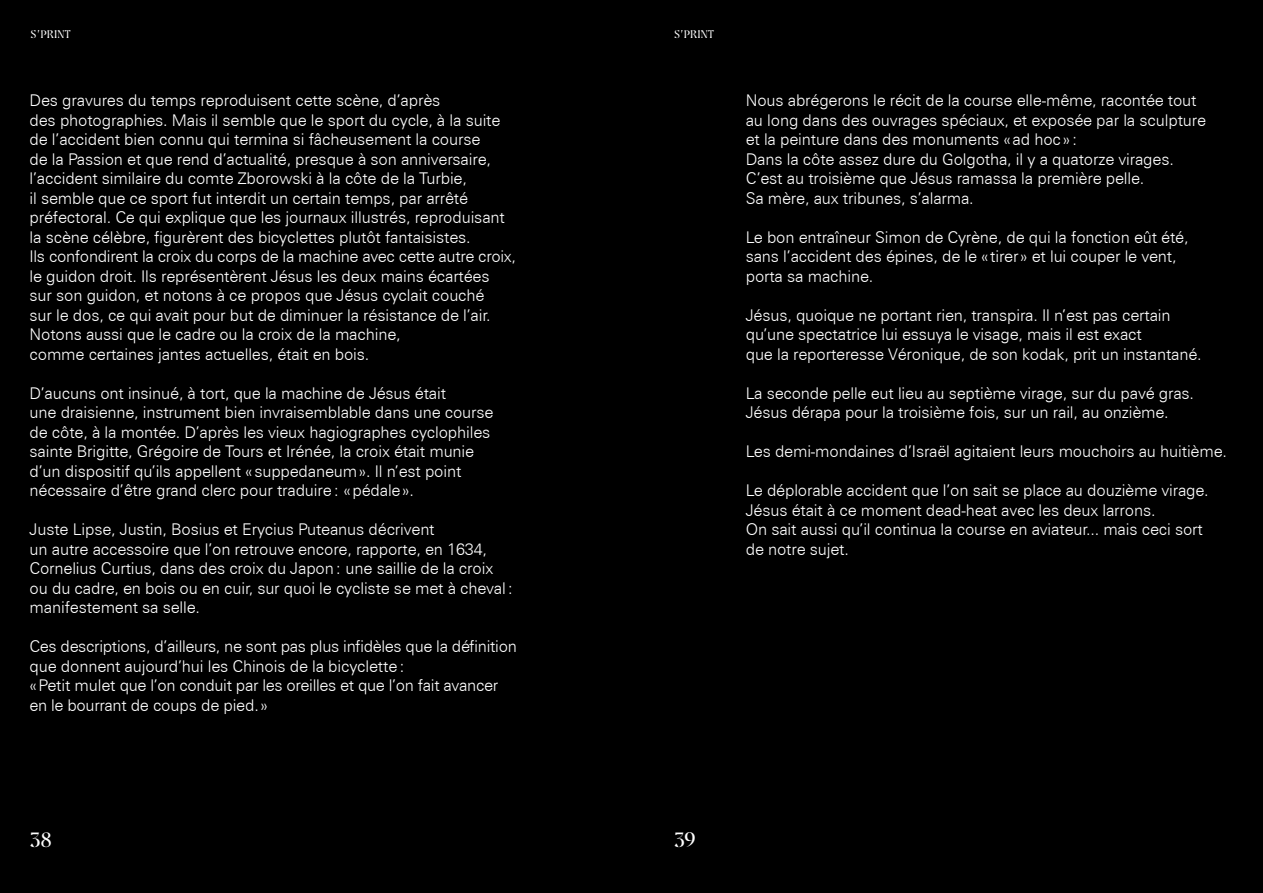
<style>
.page{position:relative;width:1263px;height:893px;background:#000}
.page>*{position:absolute;margin:0;border:0;box-sizing:border-box;transform-origin:0 0}
.t1{font:300 19.5px "Nogent Display";color:#fff}
.t2{font:300 16.2px/19.5px "Zurich BT";letter-spacing:-.01em;color:#fff}
.t3{font:300 10.5px "Nogent Display";letter-spacing:.01em;color:#fff}
</style>
<div class="page">
<p class="t3" style="left:31px;top:27px;width:42px">S’PRINT</p>
<p class="t3" style="left:674px;top:27px;width:42px">S’PRINT</p>
<p class="t2" style="left:30px;top:90px;width:488px">Des gravures du temps reproduisent cette scène, d’après<br>des photographies. Mais il semble que le sport du cycle, à la suite de l’accident bien connu qui termina si fâcheusement la course<br>de la Passion et que rend d’actualité, presque à son anniversaire, l’accident similaire du comte Zborowski à la côte de la Turbie,<br>il semble que ce sport fut interdit un certain temps, par arrêté préfectoral. Ce qui explique que les journaux illustrés, reproduisant la scène célèbre, figurèrent des bicyclettes plutôt fantaisistes.<br>Ils confondirent la croix du corps de la machine avec cette autre croix, le guidon droit. Ils représentèrent Jésus les deux mains écartées sur son guidon, et notons à ce propos que Jésus cyclait couché<br>sur le dos, ce qui avait pour but de diminuer la résistance de l’air.<br>Notons aussi que le cadre ou la croix de la machine,<br>comme certaines jantes actuelles, était en bois.</p>
<p class="t2" style="left:30px;top:383px;width:465px">D’aucuns ont insinué, à tort, que la machine de Jésus était<br>une draisienne, instrument bien invraisemblable dans une course de côte, à la montée. D’après les vieux hagiographes cyclophiles sainte Brigitte, Grégoire de Tours et Irénée, la croix était munie d’un dispositif qu’ils appellent «suppedaneum». Il n’est point nécessaire d’être grand clerc pour traduire: «pédale».</p>
<p class="t2" style="left:30px;top:520px;width:485px">Juste Lipse, Justin, Bosius et Erycius Puteanus décrivent<br>un autre accessoire que l’on retrouve encore, rapporte, en 1634, Cornelius Curtius, dans des croix du Japon: une saillie de la croix ou du cadre, en bois ou en cuir, sur quoi le cycliste se met à cheval: manifestement sa selle.</p>
<p class="t2" style="left:30px;top:637px;width:489px">Ces descriptions, d’ailleurs, ne sont pas plus infidèles que la définition que donnent aujourd’hui les Chinois de la bicyclette:<br>«Petit mulet que l’on conduit par les oreilles et que l’on fait avancer en le bourrant de coups de pied.»</p>
<p class="t2" style="left:746px;top:90px;width:462px">Nous abrégerons le récit de la course elle-même, racontée tout au long dans des ouvrages spéciaux, et exposée par la sculpture et la peinture dans des monuments «ad hoc»:<br>Dans la côte assez dure du Golgotha, il y a quatorze virages.<br>C’est au troisième que Jésus ramassa la première pelle.<br>Sa mère, aux tribunes, s’alarma.</p>
<p class="t2" style="left:746px;top:227px;width:444px">Le bon entraîneur Simon de Cyrène, de qui la fonction eût été, sans l’accident des épines, de le «tirer» et lui couper le vent, porta sa machine.</p>
<p class="t2" style="left:746px;top:305px;width:457px">Jésus, quoique ne portant rien, transpira. Il n’est pas certain qu’une spectatrice lui essuya le visage, mais il est exact<br>que la reporteresse Véronique, de son kodak, prit un instantané.</p>
<p class="t2" style="left:746px;top:383px;width:450px">La seconde pelle eut lieu au septième virage, sur du pavé gras.<br>Jésus dérapa pour la troisième fois, sur un rail, au onzième.</p>
<p class="t2" style="left:746px;top:441px;width:483px">Les demi-mondaines d’Israël agitaient leurs mouchoirs au huitième.</p>
<p class="t2" style="left:746px;top:480px;width:464px">Le déplorable accident que l’on sait se place au douzième virage.<br>Jésus était à ce moment dead-heat avec les deux larrons.<br>On sait aussi qu’il continua la course en aviateur... mais ceci sort de notre sujet.</p>
<p class="t1" style="left:30px;top:827px;width:24px">38</p>
<p class="t1" style="left:674px;top:827px;width:23px">39</p>
</div>
